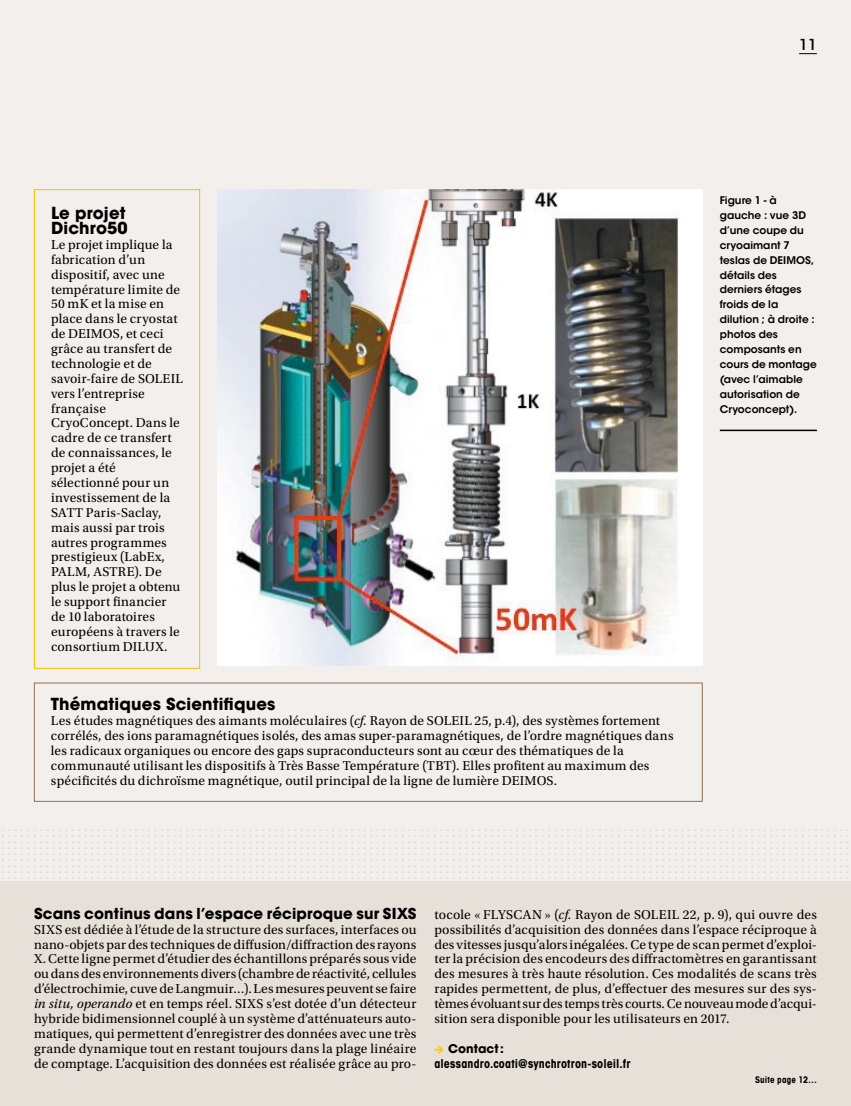
<style>
.page{position:relative;width:851px;height:1106px;background:#fff}
.page>*{position:absolute;margin:0;border:0;box-sizing:border-box;transform-origin:0 0}
.t1{font:700 16.5px/14.9px "ITC Avant Garde Std";letter-spacing:.01em;color:#000}
.t2{font:700 15px "ITC Avant Garde Std";letter-spacing:.01em;color:#000}
.t3{font:500 15px "ITC Avant Garde Std";color:#000}
.t4{font:13.5px/14.9px "Utopia Std";letter-spacing:.01em;color:#000}
.t5{font:700 condensed 12px/14.9px "ITC Avant Garde Std";letter-spacing:.015em;color:#000}
.t6{font:600 10.5px/14.9px "ITC Avant Garde Std";color:#000}
.t7{font:700 condensed 9px "ITC Avant Garde Std";letter-spacing:.02em;color:#000}
.t8{font:7.5px "ITC Avant Garde Std";color:#dbd2c7}
.s1{font-style:italic}
.s2{font-family:"Mini Pics International";font-weight:400;font-stretch:normal;font-size:9px;color:#fc0}
.s3{font-stretch:normal}
</style>
<div class="page">
<div style="left:0;top:0;width:850px;height:1106px;background:#f3efec"></div>
<div style="left:0;top:882px;width:850px;height:224px;background:#e7e0d9"></div>
<div style="left:34px;top:189px;width:166px;height:479px;border:1px solid #fc0"></div>
<hr style="left:719px;top:429px;width:97px;height:2px;background:#000">
<img style="left:217px;top:189px;width:485px;height:476px">
<svg style="left:799px;top:53px;width:17px;height:1px"></svg>
<p class="t3" style="left:799px;top:35px;width:19px">11</p>
<p class="t1" style="left:51px;top:205px;width:78px">Le projet<br>Dichro50</p>
<p class="t4" style="left:51px;top:237px;width:133px">Le projet implique la fabrication d’un dispositif, avec une température limite de<br>50 mK et la mise en place dans le cryostat de DEIMOS, et ceci grâce au transfert de technologie et de savoir-faire de SOLEIL vers l’entreprise française<br>CryoConcept. Dans le cadre de ce transfert de connaissances, le projet a été sélectionné pour un investissement de la<br>SATT Paris-Saclay, mais aussi par trois autres programmes prestigieux (LabEx,<br>PALM, ASTRE). De plus le projet a obtenu le support financier de 10 laboratoires européens à travers le consortium DILUX.</p>
<p class="t1" style="left:51px;top:696px;width:226px">Thématiques Scientifiques</p>
<p class="t4" style="left:51px;top:713px;width:624px">Les études magnétiques des aimants moléculaires (<span class="s1">cf.</span> Rayon de SOLEIL 25, p.4), des systèmes fortement corrélés, des ions paramagnétiques isolés, des amas super-paramagnétiques, de l’ordre magnétiques dans les radicaux organiques ou encore des gaps supraconducteurs sont au cœur des thématiques de la communauté utilisant les dispositifs à Très Basse Température (TBT). Elles profitent au maximum des spécificités du dichroïsme magnétique, outil principal de la ligne de lumière DEIMOS.</p>
<p class="t6" style="left:719px;top:193px;width:99px">Figure 1 - à gauche : vue 3D d’une coupe du cryoaimant 7 teslas de DEIMOS, détails des derniers étages froids de la dilution ; à droite : photos des composants en cours de montage (avec l’aimable autorisation de<br>Cryoconcept).</p>
<p class="t8" style="left:1px;top:825px;width:849px">••••••••••••••••••••••••••••••••••••••••••••••••••••••••••••••••••••••••••••••••••••••••••••••••••••••••••••••••••••••••••••••••••••••</p>
<p class="t8" style="left:1px;top:831px;width:849px">••••••••••••••••••••••••••••••••••••••••••••••••••••••••••••••••••••••••••••••••••••••••••••••••••••••••••••••••••••••••••••••••••••••</p>
<p class="t8" style="left:1px;top:837px;width:849px">••••••••••••••••••••••••••••••••••••••••••••••••••••••••••••••••••••••••••••••••••••••••••••••••••••••••••••••••••••••••••••••••••••••</p>
<p class="t8" style="left:1px;top:843px;width:849px">••••••••••••••••••••••••••••••••••••••••••••••••••••••••••••••••••••••••••••••••••••••••••••••••••••••••••••••••••••••••••••••••••••••</p>
<p class="t8" style="left:1px;top:849px;width:849px">••••••••••••••••••••••••••••••••••••••••••••••••••••••••••••••••••••••••••••••••••••••••••••••••••••••••••••••••••••••••••••••••••••••</p>
<p class="t8" style="left:1px;top:855px;width:849px">••••••••••••••••••••••••••••••••••••••••••••••••••••••••••••••••••••••••••••••••••••••••••••••••••••••••••••••••••••••••••••••••••••••</p>
<p class="t8" style="left:1px;top:861px;width:849px">••••••••••••••••••••••••••••••••••••••••••••••••••••••••••••••••••••••••••••••••••••••••••••••••••••••••••••••••••••••••••••••••••••••</p>
<p class="t8" style="left:1px;top:867px;width:849px">••••••••••••••••••••••••••••••••••••••••••••••••••••••••••••••••••••••••••••••••••••••••••••••••••••••••••••••••••••••••••••••••••••••</p>
<p class="t8" style="left:1px;top:873px;width:849px">••••••••••••••••••••••••••••••••••••••••••••••••••••••••••••••••••••••••••••••••••••••••••••••••••••••••••••••••••••••••••••••••••••••</p>
<p class="t2" style="left:34px;top:903px;width:384px">Scans continus dans l’espace réciproque sur SIXS</p>
<p class="t4" style="left:34px;top:922px;width:384px;text-align:justify">SIXS est dédiée à l’étude de la structure des surfaces, interfaces ou nano-objets par des techniques de diffusion/diffraction des rayons X. Cette ligne permet d’étudier des échantillons préparés sous vide ou dans des environnements divers (chambre de réactivité, cellules d’électrochimie, cuve de Langmuir…). Les mesures peuvent se faire <span class="s1">in situ</span><span class="s1">,</span><span class="s1">operando</span> et en temps réel. SIXS s’est dotée d’un détecteur hybride bidimensionnel couplé à un système d’atténuateurs auto&shy;matiques, qui permettent d’enregistrer des données avec une très grande dynamique tout en restant toujours dans la plage linéaire de comptage. L’acquisition des données est réalisée grâce au pro-</p>
<p class="t4" style="left:434px;top:907px;width:384px;text-align:justify">tocole « FLYSCAN » (<span class="s1">cf.</span> Rayon de SOLEIL 22, p. 9), qui ouvre des possibilités d’acquisition des données dans l’espace réciproque à des vitesses jusqu’alors inégalées. Ce type de scan permet d’exploi&shy;ter la précision des encodeurs des diffractomètres en garantissant des mesures à très haute résolution. Ces modalités de scans très rapides permettent, de plus, d’effectuer des mesures sur des sys&shy;tèmes évoluant sur des temps très courts. Ce nouveau mode d’acqui&shy;sition sera disponible pour les utilisateurs en 2017.</p>
<p class="t5" style="left:434px;top:1040px;width:197px"><span class="s2">E</span> <span class="s3">Contact: </span>alessandro.coati@synchrotron-soleil.fr</p>
<p class="t7" style="left:755px;top:1073px;width:64px">Suite page 12…</p>
</div>
